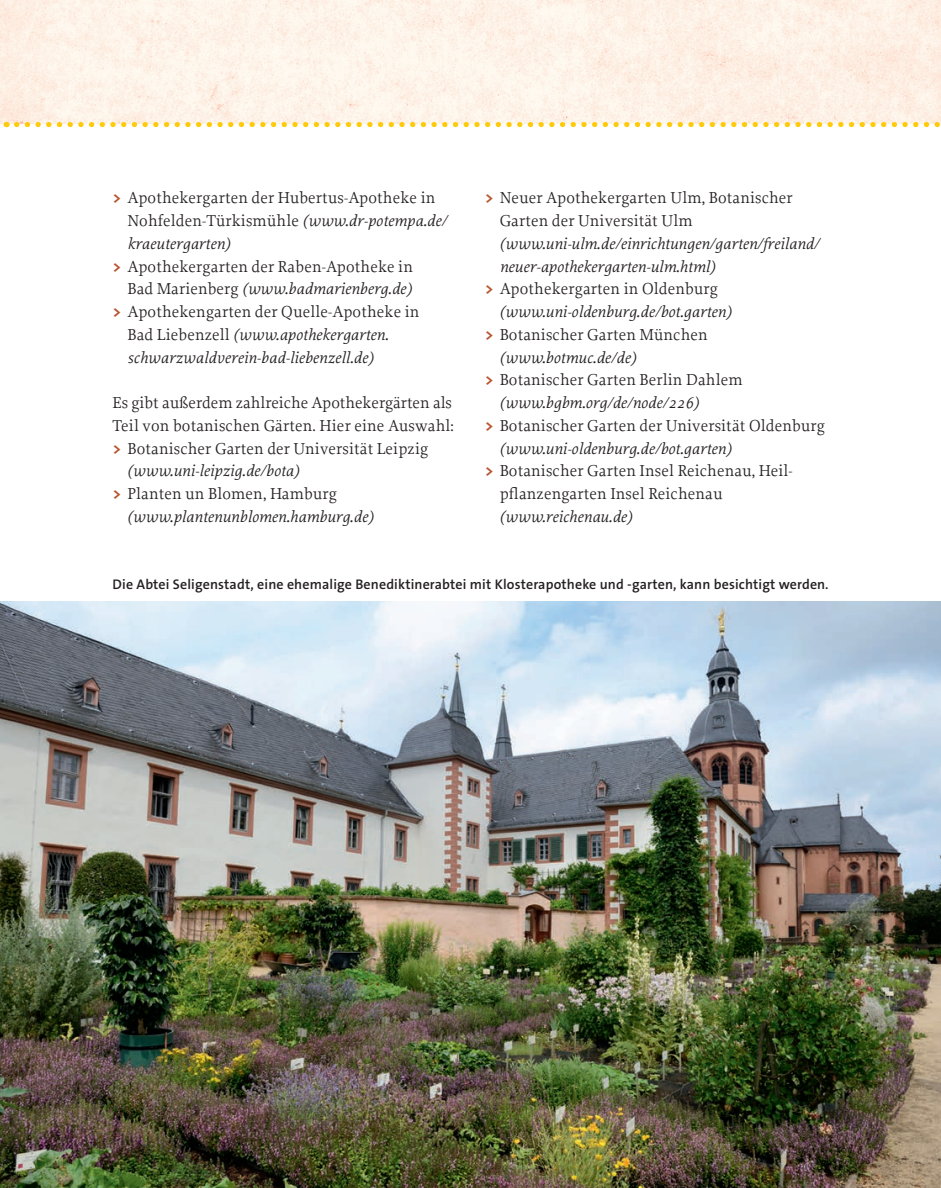
<style>
.page{position:relative;width:941px;height:1188px;background:#fff}
.page>*{position:absolute;margin:0;border:0;box-sizing:border-box;transform-origin:0 0}
.t1{font:16.62px/22.8px "Proforma";letter-spacing:.01em;color:#231f20}
.t2{font:italic 16.62px "Proforma";letter-spacing:.01em;color:#231f20}
.t3{font:600 14px "The Sans Os F";letter-spacing:.01em;color:#231f20}
.s1{font-family:"The Sans Os F";font-weight:700;font-size:14.88px;color:#b85530}
.s2{font-style:italic}
.s3{font-style:normal}
</style>
<div class="page">
<img style="left:0;top:0;width:941px;height:124px">
<svg style="left:17px;top:122px;width:924px;height:5px"></svg>
<img style="left:0;top:601px;width:941px;height:587px">
<p class="t1" style="left:113px;top:186px;width:324px"><span class="s1">&gt;</span> Apothekergarten der Hubertus-Apotheke in</p>
<p class="t1" style="left:127px;top:209px;width:321px">Nohfelden-Türkismühle <span class="s2">(www.dr-potempa.de/</span></p>
<p class="t2" style="left:127px;top:233px;width:104px">kraeutergarten)</p>
<p class="t1" style="left:113px;top:254px;width:302px"><span class="s1">&gt;</span> Apothekergarten der Raben-Apotheke in</p>
<p class="t2" style="left:127px;top:278px;width:285px"><span class="s3">Bad Marienberg</span> (www.badmarienberg.de)</p>
<p class="t1" style="left:113px;top:300px;width:308px"><span class="s1">&gt;</span> Apothekengarten der Quelle-Apotheke in</p>
<p class="t2" style="left:127px;top:324px;width:262px"><span class="s3">Bad Liebenzell</span> (www.apothekergarten.</p>
<p class="t2" style="left:127px;top:347px;width:247px">schwarzwaldverein-bad-liebenzell.de)</p>
<p class="t1" style="left:113px;top:391px;width:341px">Es gibt außerdem zahlreiche Apothekergärten als</p>
<p class="t1" style="left:113px;top:414px;width:343px">Teil von botanischen Gärten. Hier eine Auswahl:</p>
<p class="t1" style="left:113px;top:436px;width:317px"><span class="s1">&gt;</span> Botanischer Garten der Universität Leipzig</p>
<p class="t2" style="left:127px;top:460px;width:173px">(www.uni-leipzig.de/bota)</p>
<p class="t1" style="left:113px;top:482px;width:226px"><span class="s1">&gt;</span> Planten un Blomen, Hamburg</p>
<p class="t2" style="left:127px;top:506px;width:247px">(www.plantenunblomen.hamburg.de)</p>
<p class="t1" style="left:500px;top:186px;width:294px;text-indent:-15px"><span class="s1">&gt;</span> Neuer Apothekergarten Ulm, Botanischer<br>Garten der Universität Ulm</p>
<p class="t2" style="left:500px;top:233px;width:321px">(www.uni-ulm.de/einrichtungen/garten/freiland/</p>
<p class="t2" style="left:500px;top:256px;width:217px">neuer-apothekergarten-ulm.html)</p>
<p class="t1" style="left:485px;top:277px;width:235px"><span class="s1">&gt;</span> Apothekergarten in Oldenburg</p>
<p class="t2" style="left:500px;top:301px;width:233px">(www.uni-oldenburg.de/bot.garten)</p>
<p class="t1" style="left:485px;top:323px;width:224px"><span class="s1">&gt;</span> Botanischer Garten München</p>
<p class="t2" style="left:500px;top:347px;width:138px">(www.botmuc.de/de)</p>
<p class="t1" style="left:485px;top:368px;width:259px"><span class="s1">&gt;</span> Botanischer Garten Berlin Dahlem</p>
<p class="t2" style="left:500px;top:392px;width:200px">(www.bgbm.org/de/node/226)</p>
<p class="t1" style="left:485px;top:414px;width:342px"><span class="s1">&gt;</span> Botanischer Garten der Universität Oldenburg</p>
<p class="t2" style="left:500px;top:438px;width:233px">(www.uni-oldenburg.de/bot.garten)</p>
<p class="t1" style="left:485px;top:459px;width:309px"><span class="s1">&gt;</span> Botanischer Garten Insel Reichenau, Heil-</p>
<p class="t1" style="left:500px;top:482px;width:224px">pflanzengarten Insel Reichenau</p>
<p class="t2" style="left:500px;top:506px;width:134px">(www.reichenau.de)</p>
<p class="t3" style="left:113px;top:575px;width:717px">Die Abtei Seligenstadt, eine ehemalige Benediktinerabtei mit Klosterapotheke und -garten, kann besichtigt werden.</p>
</div>
